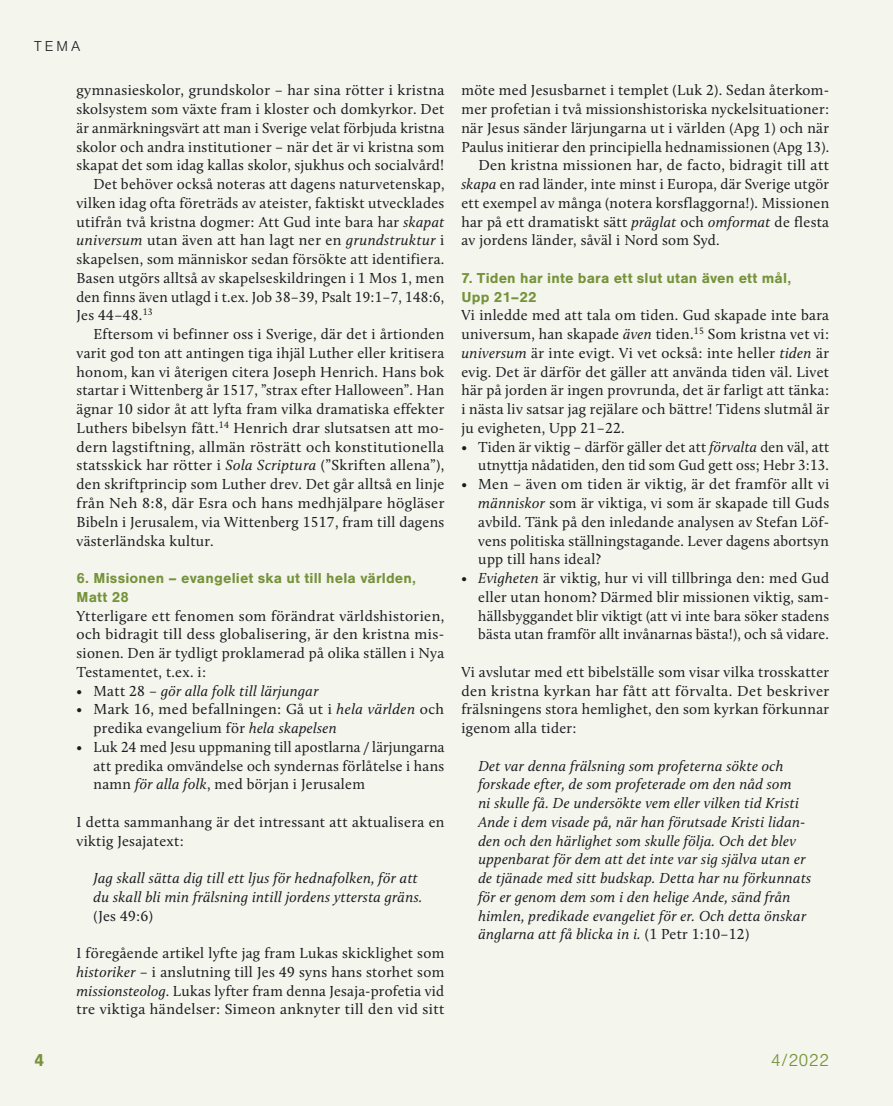
<style>
.page{position:relative;width:893px;height:1106px;background:#f4f5ed}
.page>*{position:absolute;margin:0;border:0;box-sizing:border-box;transform-origin:0 0}
.t1{font:300 18px "Nimbus San";color:#76933b}
.t2{font:700 18px "Nimbus San";color:#76933b}
.t3{font:15px/18.8px "Calluna";letter-spacing:.02em;color:#1b1c20;text-align:justify}
.t4{font:italic 15px/18.8px "Calluna";letter-spacing:.02em;color:#1b1c20}
.t5{font:700 15px/18.8px "Nimbus San";letter-spacing:.01em;color:#76933b}
.t6{font:300 15px "Nimbus San";color:#1b1c20}
.s1{font-style:italic}
.s2{font-style:normal}
</style>
<div class="page">
<p class="t6" style="left:34px;top:39px;width:48px">TEMA</p>
<p class="t3" style="left:77px;top:81px;width:370px">gymnasieskolor, grundskolor – har sina rötter i kristna</p>
<p class="t3" style="left:77px;top:99px;width:369px">skolsystem som växte fram i kloster och domkyrkor. Det</p>
<p class="t3" style="left:77px;top:118px;width:369px">är anmärkningsvärt att man i Sverige velat förbjuda kristna</p>
<p class="t3" style="left:77px;top:137px;width:369px">skolor och andra institutioner – när det är vi kristna som</p>
<p class="t3" style="left:77px;top:156px;width:369px">skapat det som idag kallas skolor, sjukhus och socialvård!</p>
<p class="t3" style="left:93px;top:174px;width:352px">Det behöver också noteras att dagens naturvetenskap,</p>
<p class="t3" style="left:77px;top:193px;width:369px">vilken idag ofta företräds av ateister, faktiskt utvecklades</p>
<p class="t3" style="left:77px;top:212px;width:369px">utifrån två kristna dogmer: Att Gud inte bara har <span class="s1">skapat</span></p>
<p class="t3" style="left:77px;top:231px;width:369px"><span class="s1">universum</span> utan även att han lagt ner en <span class="s1">grundstruktur</span> i</p>
<p class="t3" style="left:77px;top:249px;width:369px">skapelsen, som människor sedan försökte att identifiera.</p>
<p class="t3" style="left:77px;top:268px;width:369px">Basen utgörs alltså av skapelseskildringen i 1 Mos 1, men</p>
<p class="t3" style="left:77px;top:287px;width:369px">den finns även utlagd i t.ex. Job 38–39, Psalt 19:1–7, 148:6,</p>
<p class="t3" style="left:77px;top:306px;width:78px">Jes 44–48.<sup>13</sup></p>
<p class="t3" style="left:93px;top:324px;width:352px">Eftersom vi befinner oss i Sverige, där det i årtionden</p>
<p class="t3" style="left:77px;top:343px;width:369px">varit god ton att antingen tiga ihjäl Luther eller kritisera</p>
<p class="t3" style="left:77px;top:362px;width:369px">honom, kan vi återigen citera Joseph Henrich. Hans bok</p>
<p class="t3" style="left:77px;top:381px;width:369px">startar i Wittenberg år 1517, ”strax efter Halloween”. Han</p>
<p class="t3" style="left:77px;top:399px;width:369px">ägnar 10 sidor åt att lyfta fram vilka dramatiska effekter</p>
<p class="t3" style="left:77px;top:418px;width:369px">Luthers bibelsyn fått.<sup>14</sup> Henrich drar slutsatsen att mo-</p>
<p class="t3" style="left:77px;top:437px;width:369px">dern lagstiftning, allmän rösträtt och konstitutionella</p>
<p class="t3" style="left:77px;top:456px;width:369px">statsskick har rötter i <span class="s1">Sola Scriptura</span> (”Skriften allena”),</p>
<p class="t3" style="left:77px;top:474px;width:369px">den skriftprincip som Luther drev. Det går alltså en linje</p>
<p class="t3" style="left:77px;top:493px;width:369px">från Neh 8:8, där Esra och hans medhjälpare högläser</p>
<p class="t3" style="left:77px;top:512px;width:369px">Bibeln i Jerusalem, via Wittenberg 1517, fram till dagens</p>
<p class="t3" style="left:77px;top:531px;width:139px">västerländska kultur.</p>
<p class="t5" style="left:77px;top:569px;width:341px">6. Missionen – evangeliet ska ut till hela världen,<br>Matt 28</p>
<p class="t3" style="left:77px;top:606px;width:369px">Ytterligare ett fenomen som förändrat världshistorien, och bidragit till dess globalisering, är den kristna mis&shy;sionen. Den är tydligt proklamerad på olika ställen i Nya Testamentet, t.ex. i:</p>
<p class="t4" style="left:77px;top:681px;width:243px"><span class="s2">• Matt 28 –</span> gör alla folk till lärjungar</p>
<p class="t3" style="left:93px;top:699px;width:352px;text-indent:-17px">• Mark 16, med befallningen: Gå ut i <span class="s1">hela världen</span> och predika evangelium för <span class="s1">hela skapelsen</span></p>
<p class="t3" style="left:93px;top:737px;width:353px;text-indent:-17px">• Luk 24 med Jesu uppmaning till apostlarna / lärjungarna att predika omvändelse och syndernas förlåtelse i hans namn <span class="s1">för alla folk</span>, med början i Jerusalem</p>
<p class="t3" style="left:77px;top:812px;width:370px">I detta sammanhang är det intressant att aktualisera en viktig Jesajatext:</p>
<p class="t4" style="left:93px;top:868px;width:330px">Jag skall sätta dig till ett ljus för hednafolken, för att du skall bli min frälsning intill jordens yttersta gräns.</p>
<p class="t3" style="left:93px;top:906px;width:61px">(Jes 49:6)</p>
<p class="t3" style="left:77px;top:943px;width:369px">I föregående artikel lyfte jag fram Lukas skicklighet som <span class="s1">historiker</span> – i anslutning till Jes 49 syns hans storhet som <span class="s1">missionsteolog</span>. Lukas lyfter fram denna Jesaja-profetia vid tre viktiga händelser: Simeon anknyter till den vid sitt</p>
<p class="t3" style="left:461px;top:81px;width:369px">möte med Jesusbarnet i templet (Luk 2). Sedan återkom-</p>
<p class="t3" style="left:461px;top:99px;width:369px">mer profetian i två missionshistoriska nyckelsituationer:</p>
<p class="t3" style="left:461px;top:118px;width:369px">när Jesus sänder lärjungarna ut i världen (Apg 1) och när</p>
<p class="t3" style="left:461px;top:137px;width:369px">Paulus initierar den principiella hednamissionen (Apg 13).</p>
<p class="t3" style="left:478px;top:156px;width:352px">Den kristna missionen har, de facto, bidragit till att</p>
<p class="t3" style="left:461px;top:174px;width:369px"><span class="s1">skapa</span> en rad länder, inte minst i Europa, där Sverige utgör</p>
<p class="t3" style="left:461px;top:193px;width:369px">ett exempel av många (notera korsflaggorna!). Missionen</p>
<p class="t3" style="left:461px;top:212px;width:369px">har på ett dramatiskt sätt <span class="s1">präglat</span> och <span class="s1">omformat</span> de flesta</p>
<p class="t3" style="left:461px;top:231px;width:260px">av jordens länder, såväl i Nord som Syd.</p>
<p class="t5" style="left:461px;top:269px;width:331px">7. Tiden har inte bara ett slut utan även ett mål,<br>Upp 21–22</p>
<p class="t3" style="left:461px;top:306px;width:369px">Vi inledde med att tala om tiden. Gud skapade inte bara universum, han skapade <span class="s1">även</span> tiden.<sup>15</sup> Som kristna vet vi: <span class="s1">universum</span> är inte evigt. Vi vet också: inte heller <span class="s1">tiden</span> är evig. Det är därför det gäller att använda tiden väl. Livet här på jorden är ingen provrunda, det är farligt att tänka: i nästa liv satsar jag rejälare och bättre! Tidens slutmål är ju evigheten, Upp 21–22.</p>
<p class="t3" style="left:461px;top:437px;width:369px;text-align:right">• Tiden är viktig – därför gäller det att <span class="s1">förvalta</span> den väl, att utnyttja nådatiden, den tid som Gud gett oss; Hebr 3:13.</p>
<p class="t3" style="left:478px;top:474px;width:353px;text-indent:-17px">• Men – även om tiden är viktig, är det framför allt vi <span class="s1">människor</span> som är viktiga, vi som är skapade till Guds avbild. Tänk på den inledande analysen av Stefan Löf&shy;vens politiska ställningstagande. Lever dagens abortsyn upp till hans ideal?</p>
<p class="t3" style="left:478px;top:568px;width:352px;text-indent:-17px"><span class="s1">• Evigheten</span> är viktig, hur vi vill tillbringa den: med Gud eller utan honom? Därmed blir missionen viktig, sam&shy;hällsbyggandet blir viktigt (att vi inte bara söker stadens bästa utan framför allt invånarnas bästa!), och så vidare.</p>
<p class="t3" style="left:461px;top:662px;width:370px">Vi avslutar med ett bibelställe som visar vilka trosskatter den kristna kyrkan har fått att förvalta. Det beskriver frälsningens stora hemlighet, den som kyrkan förkunnar igenom alla tider:</p>
<p class="t4" style="left:478px;top:756px;width:334px">Det var denna frälsning som profeterna sökte och forskade efter, de som profeterade om den nåd som<br>ni skulle få. De undersökte vem eller vilken tid Kristi Ande i dem visade på, när han förutsade Kristi lidan&shy;den och den härlighet som skulle följa. Och det blev uppenbarat för dem att det inte var sig själva utan er de tjänade med sitt budskap. Detta har nu förkunnats för er genom dem som i den helige Ande, sänd från himlen, predikade evangeliet för er. Och detta önskar änglarna att få blicka in i. <span class="s2">(1 Petr 1:10–12)</span></p>
<p class="t2" style="left:34px;top:1050px;width:12px">4</p>
<p class="t1" style="left:771px;top:1050px;width:60px">4/2022</p>
</div>
